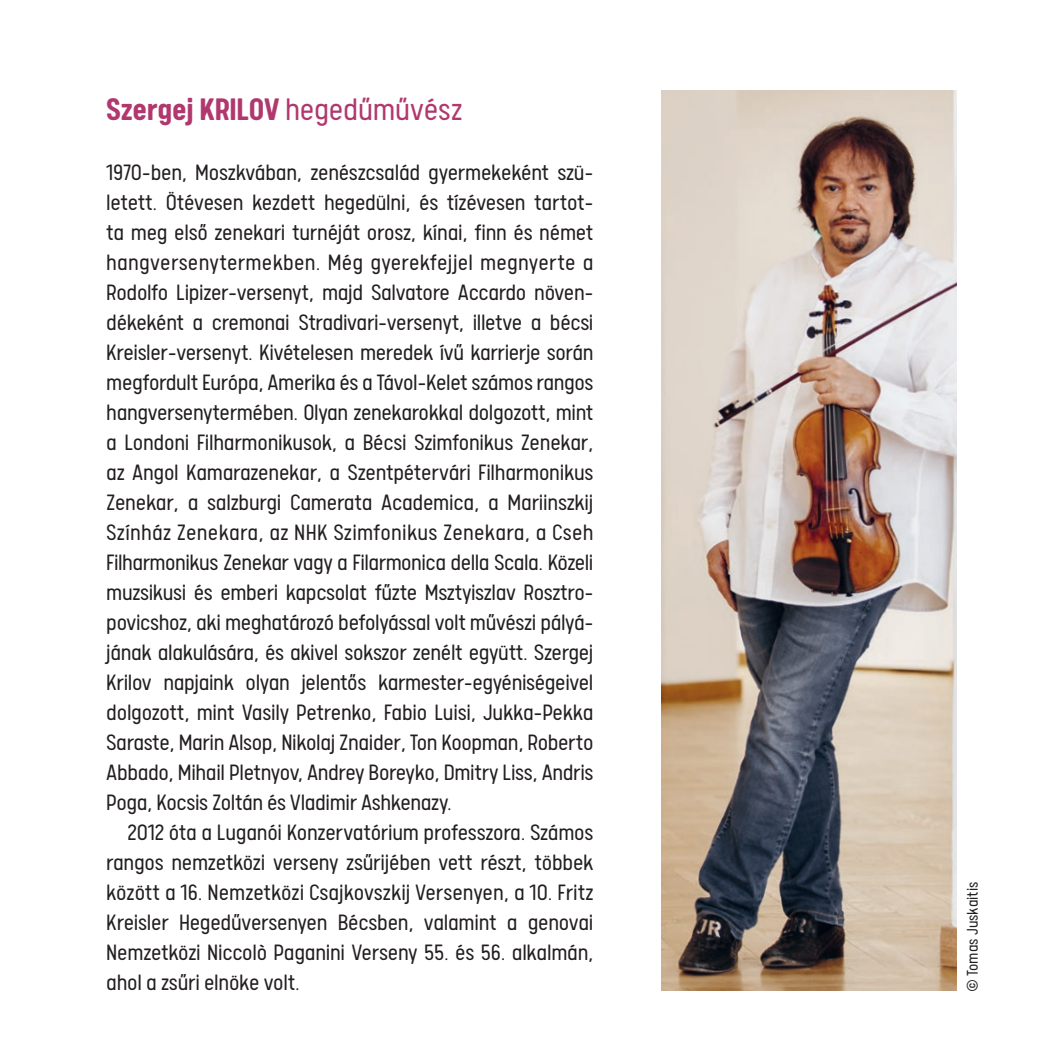
<style>
.page{position:relative;width:1063px;height:1063px;background:#fff}
.page>*{position:absolute;margin:0;border:0;box-sizing:border-box;transform-origin:0 0}
.t1{font:700 35px "Calps";letter-spacing:-.005em;color:#b1386e}
.t2{font:300 25px/30px "Calps Concerto";letter-spacing:-.015em;color:#231f20;text-align:justify}
.t3{font:300 17.5px "Calps Concerto";color:#231f20}
.s1{font-family:"Calps Concerto";font-weight:300}
</style>
<div class="page">
<img style="left:662px;top:90px;width:295px;height:900px">
<h1 class="t1" style="left:106px;top:88px;width:358px">Szergej KRILOV <span class="s1">hegedűművész</span></h1>
<p class="t2" style="left:106px;top:156px;width:489px">1970-ben, Moszkvában, zenészcsalád gyermekeként szü&shy;letett. Ötévesen kezdett hegedülni, és tízévesen tartot&shy;ta meg első zenekari turnéját orosz, kínai, finn és német hangversenytermekben. Még gyerekfejjel megnyerte a Rodolfo Lipizer-versenyt, majd Salvatore Accardo növen&shy;dékeként a cremonai Stradivari-versenyt, illetve a bécsi Kreisler-versenyt. Kivételesen meredek ívű karrierje során megfordult Európa, Amerika és a Távol-Kelet számos rangos hangversenytermében. Olyan zenekarokkal dolgozott, mint a Londoni Filharmonikusok, a Bécsi Szimfonikus Zenekar, az Angol Kamarazenekar, a Szentpétervári Filharmonikus Zenekar, a salzburgi Camerata Academica, a Mariinszkij Színház Zenekara, az NHK Szimfonikus Zenekara, a Cseh Filharmonikus Zenekar vagy a Filarmonica della Scala. Közeli muzsikusi és emberi kapcsolat fűzte Msztyiszlav Rosztro&shy;povicshoz, aki meghatározó befolyással volt művészi pályá&shy;jának alakulására, és akivel sokszor zenélt együtt. Szergej Krilov napjaink olyan jelentős karmester-egyéniségeivel dolgozott, mint Vasily Petrenko, Fabio Luisi, Jukka-Pekka Saraste, Marin Alsop, Nikolaj Znaider, Ton Koopman, Roberto Abbado, Mihail Pletnyov, Andrey Boreyko, Dmitry Liss, Andris Poga, Kocsis Zoltán és Vladimir Ashkenazy.</p>
<p class="t2" style="left:106px;top:816px;width:489px;text-indent:21px">2012 óta a Luganói Konzervatórium professzora. Számos rangos nemzetközi verseny zsűrijében vett részt, többek között a 16. Nemzetközi Csajkovszkij Versenyen, a 10. Fritz Kreisler Hegedűversenyen Bécsben, valamint a genovai Nemzetközi Niccolò Paganini Verseny 55. és 56. alkalmán, ahol a zsűri elnöke volt.</p>
<p class="t3" style="left:963px;top:992px;width:112px;rotate:-90deg">© Tomas Juskaitis</p>
</div>
